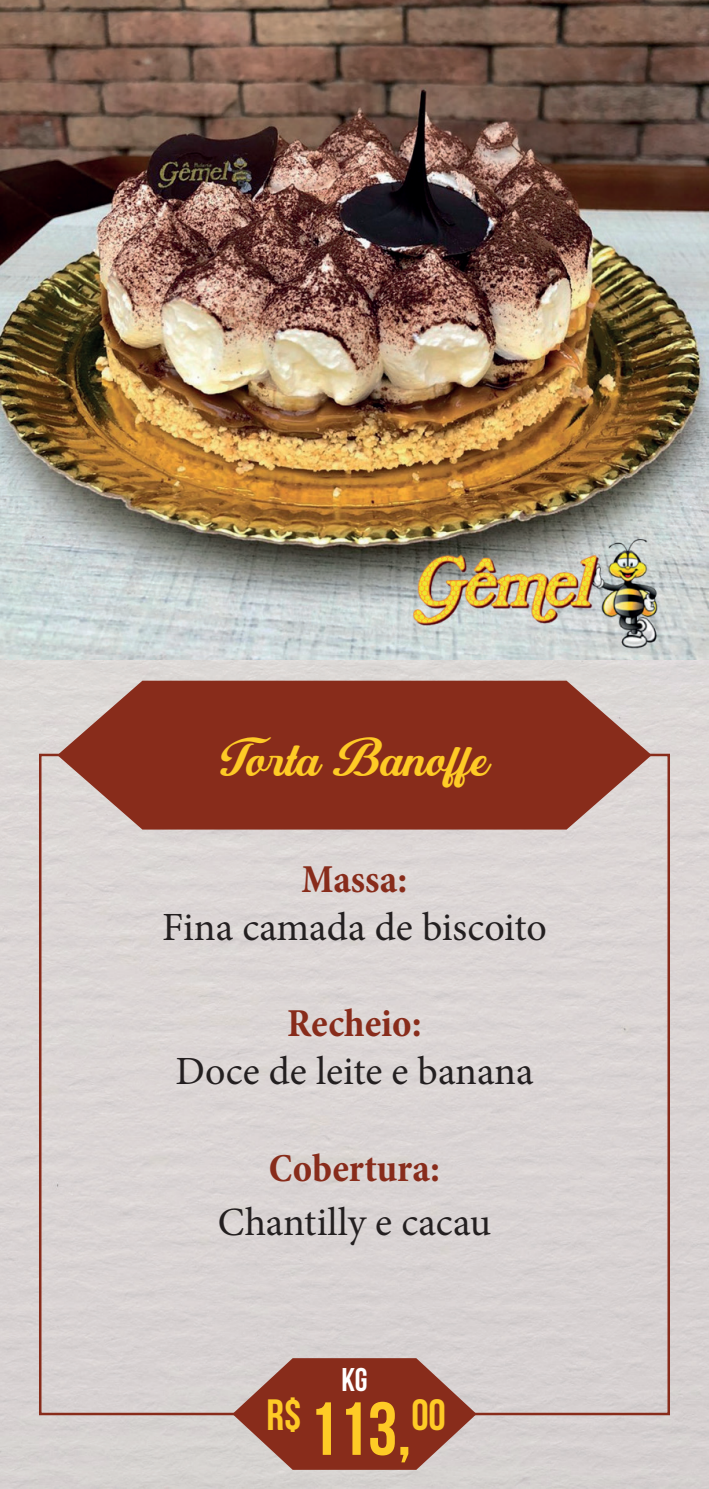
<style>
.page{position:relative;width:709px;height:1489px;background:#fff}
.page>*{position:absolute;margin:0;border:0;box-sizing:border-box;transform-origin:0 0}
.t1{font:45px "Battipaglia Personal Use Only";color:#fecb26}
.t2{font:700 43.75px "Bebas Neue";color:#fecb26}
.t3{font:40px "Minion Pro";color:#231f20}
.t4{font:700 condensed 40px "Minion Pro";color:#882c1b}
.t5{font:700 32.75px "Bebas Neue";color:#fff}
.s1{font-size:75px}
</style>
<div class="page">
<img style="left:0;top:0;width:709px;height:1488px">
<img style="left:0;top:655px;width:709px;height:4px">
<svg style="left:57px;top:680px;width:594px;height:149px;fill:#882c1b"></svg>
<svg style="left:232px;top:1357px;width:244px;height:112px"></svg>
<p class="t1" style="left:221px;top:730px;width:269px">Torta Banoffe</p>
<p class="t4" style="left:301px;top:852px;width:107px">Massa:</p>
<p class="t3" style="left:162px;top:900px;width:386px">Fina camada de biscoito</p>
<p class="t4" style="left:287px;top:996px;width:136px">Recheio:</p>
<p class="t3" style="left:175px;top:1044px;width:360px">Doce de leite e banana</p>
<p class="t4" style="left:269px;top:1140px;width:172px">Cobertura:</p>
<p class="t3" style="left:218px;top:1194px;width:275px">Chantilly e cacau</p>
<p class="t5" style="left:341px;top:1361px;width:28px">kg</p>
<p class="t2" style="left:266px;top:1390px;width:181px">R$ <span class="s1">113,</span>00</p>
</div>
